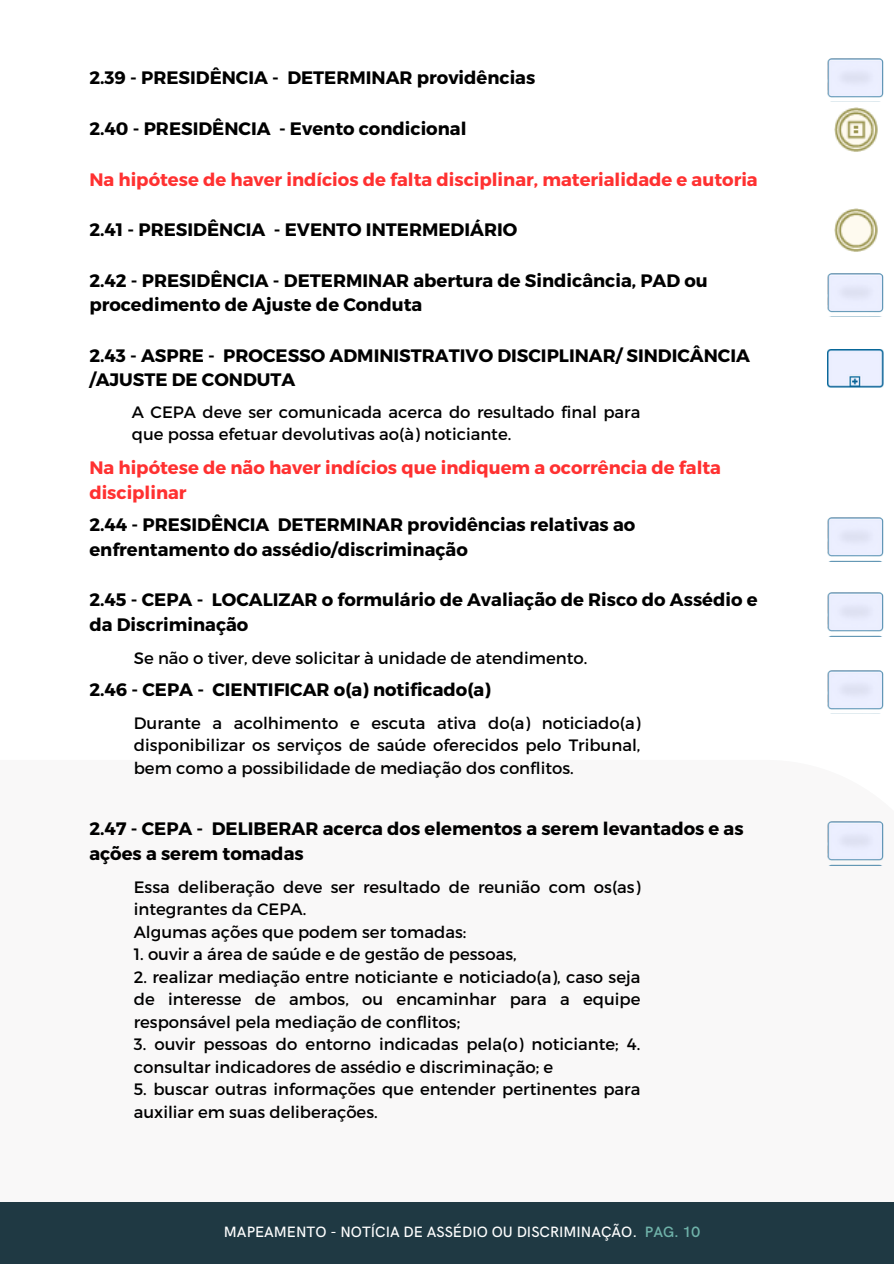
<style>
.page{position:relative;width:894px;height:1264px;background:#fff}
.page>*{position:absolute;margin:0;border:0;box-sizing:border-box;transform-origin:0 0}
.t1{font:700 18px/24.8px "Montserrat";color:#000}
.t2{font:700 18px/24.8px "Montserrat";color:#ff3131}
.t3{font:16.5px/22.5px "Montserrat";color:#000}
.t4{font:500 15px "HK Grotesk";color:#fff}
.t5{font:600 15px "HK Grotesk";color:#6fb2a9}
</style>
<div class="page">
<div style="left:0;top:759px;width:893px;height:504px;background:#f9f8f8"></div>
<div style="left:0;top:1202px;width:893px;height:61px;background:#1f3943"></div>
<img style="left:827px;top:58px;width:56px;height:44px">
<img style="left:834px;top:108px;width:43px;height:43px">
<img style="left:834px;top:209px;width:42px;height:43px">
<img style="left:827px;top:273px;width:56px;height:40px">
<img style="left:827px;top:349px;width:56px;height:38px">
<img style="left:827px;top:517px;width:56px;height:44px">
<img style="left:827px;top:592px;width:56px;height:44px">
<img style="left:827px;top:670px;width:56px;height:40px">
<img style="left:827px;top:821px;width:56px;height:44px">
<h2 class="t1" style="left:89px;top:65px;width:447px">2.39 - PRESIDÊNCIA - DETERMINAR providências</h2>
<h1 class="t1" style="left:89px;top:116px;width:378px">2.40 - PRESIDÊNCIA - Evento condicional</h1>
<h2 class="t2" style="left:89px;top:166px;width:669px">Na hipótese de haver indícios de falta disciplinar, materialidade e autoria</h2>
<p class="t1" style="left:89px;top:216px;width:429px">2.41 - PRESIDÊNCIA - EVENTO INTERMEDIÁRIO</p>
<p class="t1" style="left:89px;top:267px;width:620px">2.42 - PRESIDÊNCIA - DETERMINAR abertura de Sindicância, PAD ou procedimento de Ajuste de Conduta</p>
<p class="t1" style="left:89px;top:342px;width:662px">2.43 - ASPRE - PROCESSO ADMINISTRATIVO DISCIPLINAR/ SINDICÂNCIA /AJUSTE DE CONDUTA</p>
<p class="t3" style="left:132px;top:400px;width:510px">A CEPA deve ser comunicada acerca do resultado final para que possa efetuar devolutivas ao(à) noticiante.</p>
<h1 class="t2" style="left:89px;top:454px;width:633px">Na hipótese de não haver indícios que indiquem a ocorrência de falta disciplinar</h1>
<h3 class="t1" style="left:89px;top:511px;width:547px">2.44 - PRESIDÊNCIA DETERMINAR providências relativas ao enfrentamento do assédio/discriminação</h3>
<h2 class="t1" style="left:89px;top:586px;width:669px">2.45 - CEPA - LOCALIZAR o formulário de Avaliação de Risco do Assédio e da Discriminação</h2>
<h2 class="t3" style="left:134px;top:646px;width:455px">Se não o tiver, deve solicitar à unidade de atendimento.</h2>
<p class="t1" style="left:89px;top:676px;width:403px">2.46 - CEPA - CIENTIFICAR o(a) notificado(a)</p>
<p class="t3" style="left:134px;top:710px;width:508px;text-align:justify">Durante a acolhimento e escuta ativa do(a) noticiado(a) disponibilizar os serviços de saúde oferecidos pelo Tribunal, bem como a possibilidade de mediação dos conflitos.</p>
<h2 class="t1" style="left:89px;top:815px;width:655px">2.47 - CEPA - DELIBERAR acerca dos elementos a serem levantados e as ações a serem tomadas</h2>
<p class="t3" style="left:134px;top:874px;width:508px">Essa deliberação deve ser resultado de reunião com os(as) integrantes da CEPA.<br>Algumas ações que podem ser tomadas:</p>
<p class="t3" style="left:134px;top:942px;width:384px">1. ouvir a área de saúde e de gestão de pessoas,</p>
<p class="t3" style="left:134px;top:964px;width:508px;text-align:justify">2. realizar mediação entre noticiante e noticiado(a), caso seja de interesse de ambos, ou encaminhar para a equipe responsável pela mediação de conflitos;</p>
<p class="t3" style="left:134px;top:1032px;width:508px">3. ouvir pessoas do entorno indicadas pela(o) noticiante; 4. consultar indicadores de assédio e discriminação; e</p>
<p class="t3" style="left:134px;top:1077px;width:508px">5. buscar outras informações que entender pertinentes para auxiliar em suas deliberações.</p>
<h2 class="t4" style="left:224px;top:1223px;width:414px">MAPEAMENTO - NOTÍCIA DE ASSÉDIO OU DISCRIMINAÇÃO.</h2>
<h2 class="t5" style="left:644px;top:1223px;width:57px">PAG. 10</h2>
</div>
